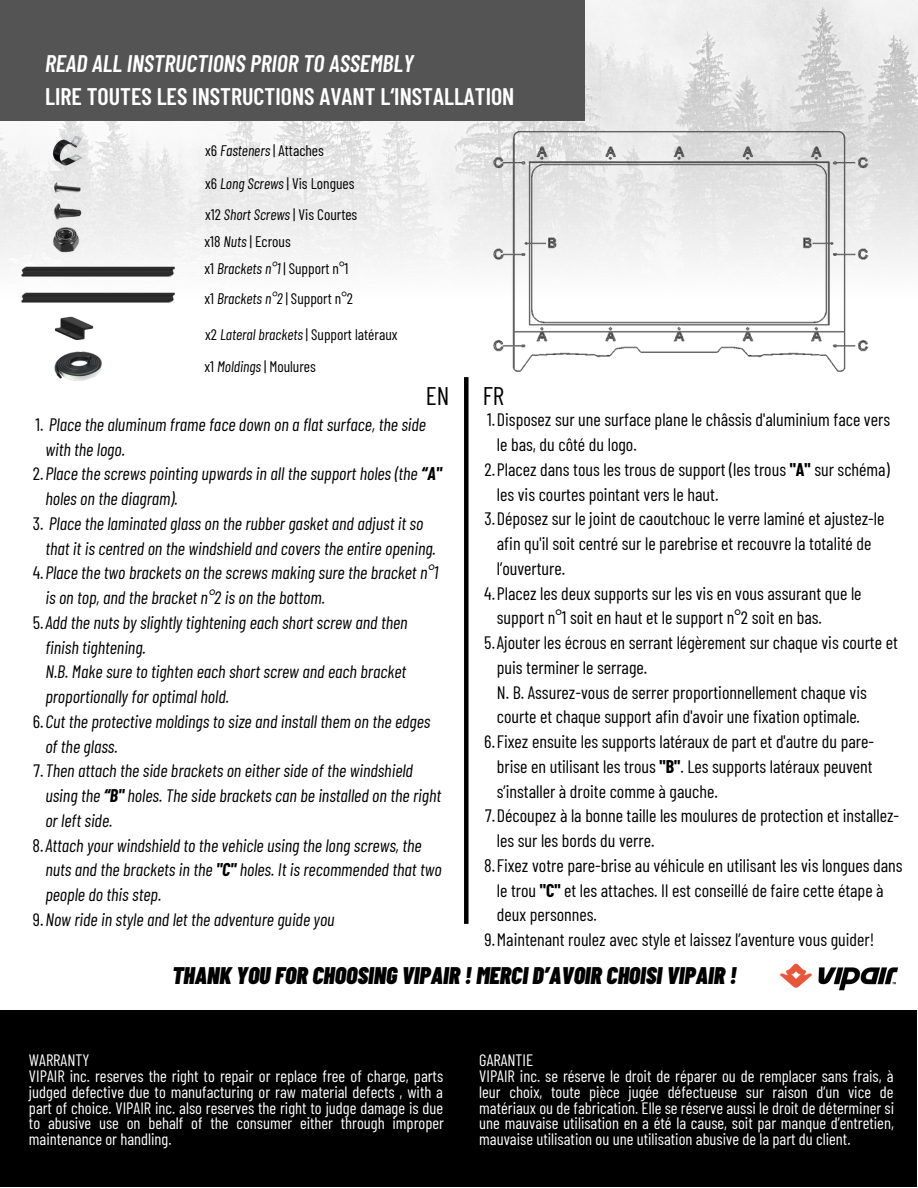
<style>
.page{position:relative;width:918px;height:1188px;background:#fff}
.page>*{position:absolute;margin:0;border:0;box-sizing:border-box;transform-origin:0 0}
.t1{font:25.5px "Barlow Condensed";color:#000}
.t2{font:italic 900 24px "Barlow Condensed";color:#000}
.t3{font:600 24px "Barlow Condensed";color:#fff}
.t4{font:italic 600 24px "Barlow Condensed";color:#fff}
.t5{font:18px "Barlow Condensed";color:#000}
.t6{font:italic 18px "Barlow Condensed";color:#000}
.t7{font:16.5px/15.8px "Barlow Condensed";color:#fff}
.t8{font:15.3px/32px "Barlow Condensed";color:#000}
.s1{font-style:italic}
.s2{font-style:normal}
.s3{font-weight:700}
</style>
<div class="page">
<svg style="left:0;top:0;width:918px;height:262px;fill:#eee"></svg>
<div style="left:0;top:0;width:585px;height:120px;background:#545454"></div>
<img style="left:779px;top:963px;width:120px;height:28px">
<img style="left:451px;top:118px;width:462px;height:253px">
<img style="left:47px;top:130px;width:41px;height:41px">
<img style="left:53px;top:173px;width:28px;height:28px">
<img style="left:54px;top:197px;width:28px;height:57px">
<img style="left:54px;top:316px;width:40px;height:25px">
<img style="left:13px;top:257px;width:166px;height:46px">
<div style="left:464px;top:377px;width:5px;height:547px;background:#000"></div>
<div style="left:0;top:1010px;width:917px;height:177px;background:#000"></div>
<img style="left:54px;top:351px;width:48px;height:30px">
<h2 class="t4" style="left:45px;top:48px;width:370px">READ ALL INSTRUCTIONS PRIOR TO ASSEMBLY</h2>
<h2 class="t3" style="left:45px;top:81px;width:471px">LIRE TOUTES LES INSTRUCTIONS AVANT L‘INSTALLATION</h2>
<p class="t8" style="left:205px;top:134px;width:154px">x6 <span class="s1">Fasteners</span> | Attaches<br>x6 <span class="s1">Long Screws</span> | Vis Longues x12 <span class="s1">Short Screws</span> | Vis Courtes</p>
<p class="t8" style="left:204px;top:228px;width:146px;line-height:26.7px">x18 <span class="s1">Nuts</span> | Ecrous<br>x1 <span class="s1">Brackets n°1</span> | Support n°1</p>
<p class="t8" style="left:205px;top:282px;width:150px">x1 <span class="s1">Brackets n°2</span> | Support n°2</p>
<p class="t8" style="left:205px;top:318px;width:194px">x2 <span class="s1">Lateral brackets</span> | Support latéraux</p>
<p class="t8" style="left:204px;top:350px;width:113px">x1 <span class="s1">Moldings</span> | Moulures</p>
<h1 class="t1" style="left:426px;top:379px;width:25px">EN</h1>
<h1 class="t1" style="left:483px;top:379px;width:23px">FR</h1>
<p class="t6" style="left:36px;top:413px;width:392px"><span class="s2">1.</span> Place the aluminum frame face down on a flat surface, the side</p>
<p class="t6" style="left:45px;top:438px;width:81px">with the logo.</p>
<p class="t6" style="left:33px;top:462px;width:410px"><span class="s2">2.</span>Place the screws pointing upwards in all the support holes (the <span class="s3">“A"</span></p>
<p class="t6" style="left:45px;top:487px;width:134px">holes on the diagram).</p>
<p class="t6" style="left:33px;top:512px;width:392px"><span class="s2">3.</span> Place the laminated glass on the rubber gasket and adjust it so</p>
<p class="t6" style="left:45px;top:537px;width:392px">that it is centred on the windshield and covers the entire opening.</p>
<p class="t6" style="left:33px;top:561px;width:407px"><span class="s2">4.</span>Place the two brackets on the screws making sure the bracket n°1</p>
<p class="t6" style="left:45px;top:586px;width:281px">is on top, and the bracket n°2 is on the bottom.</p>
<p class="t6" style="left:33px;top:611px;width:376px"><span class="s2">5.</span>Add the nuts by slightly tightening each short screw and then</p>
<p class="t6" style="left:45px;top:636px;width:102px">finish tightening.</p>
<p class="t6" style="left:45px;top:660px;width:362px">N.B. Make sure to tighten each short screw and each bracket</p>
<p class="t6" style="left:45px;top:685px;width:185px">proportionally for optimal hold.</p>
<p class="t6" style="left:33px;top:710px;width:399px"><span class="s2">6.</span>Cut the protective moldings to size and install them on the edges</p>
<p class="t6" style="left:45px;top:735px;width:74px">of the glass.</p>
<p class="t6" style="left:34px;top:759px;width:381px"><span class="s2">7.</span>Then attach the side brackets on either side of the windshield</p>
<p class="t6" style="left:45px;top:784px;width:397px">using the <span class="s3">“B"</span> holes. The side brackets can be installed on the right</p>
<p class="t6" style="left:45px;top:809px;width:69px">or left side.</p>
<p class="t6" style="left:33px;top:834px;width:391px"><span class="s2">8.</span>Attach your windshield to the vehicle using the long screws, the</p>
<p class="t6" style="left:45px;top:858px;width:398px">nuts and the brackets in the <span class="s3">"C"</span> holes. It is recommended that two</p>
<p class="t6" style="left:45px;top:883px;width:117px">people do this step.</p>
<p class="t6" style="left:33px;top:908px;width:303px"><span class="s2">9.</span>Now ride in style and let the adventure guide you</p>
<p class="t5" style="left:487px;top:408px;width:405px">1.Disposez sur une surface plane le châssis d'aluminium face vers</p>
<p class="t5" style="left:497px;top:433px;width:141px">le bas, du côté du logo.</p>
<p class="t5" style="left:484px;top:458px;width:407px">2.Placez dans tous les trous de support (les trous <span class="s3">"A"</span> sur schéma)</p>
<p class="t5" style="left:497px;top:483px;width:223px">les vis courtes pointant vers le haut.</p>
<p class="t5" style="left:484px;top:507px;width:402px">3.Déposez sur le joint de caoutchouc le verre laminé et ajustez-le</p>
<p class="t5" style="left:497px;top:532px;width:376px">afin qu'il soit centré sur le parebrise et recouvre la totalité de</p>
<p class="t5" style="left:497px;top:557px;width:70px">l’ouverture.</p>
<p class="t5" style="left:484px;top:582px;width:379px">4.Placez les deux supports sur les vis en vous assurant que le</p>
<p class="t5" style="left:497px;top:606px;width:327px">support n°1 soit en haut et le support n°2 soit en bas.</p>
<p class="t5" style="left:484px;top:631px;width:415px">5.Ajouter les écrous en serrant légèrement sur chaque vis courte et</p>
<p class="t5" style="left:497px;top:656px;width:152px">puis terminer le serrage.</p>
<p class="t5" style="left:497px;top:681px;width:371px">N. B. Assurez-vous de serrer proportionnellement chaque vis</p>
<p class="t5" style="left:497px;top:705px;width:365px">courte et chaque support afin d'avoir une fixation optimale.</p>
<p class="t5" style="left:484px;top:730px;width:391px">6.Fixez ensuite les supports latéraux de part et d'autre du pare-</p>
<p class="t5" style="left:497px;top:755px;width:377px">brise en utilisant les trous <span class="s3">"B"</span>. Les supports latéraux peuvent</p>
<p class="t5" style="left:497px;top:780px;width:222px">s’installer à droite comme à gauche.</p>
<p class="t5" style="left:485px;top:804px;width:416px">7.Découpez à la bonne taille les moulures de protection et installez-</p>
<p class="t5" style="left:497px;top:829px;width:159px">les sur les bords du verre.</p>
<p class="t5" style="left:484px;top:854px;width:420px">8.Fixez votre pare-brise au véhicule en utilisant les vis longues dans</p>
<p class="t5" style="left:497px;top:879px;width:388px">le trou <span class="s3">"C"</span> et les attaches. Il est conseillé de faire cette étape à</p>
<p class="t5" style="left:497px;top:903px;width:102px">deux personnes.</p>
<p class="t5" style="left:484px;top:928px;width:391px">9.Maintenant roulez avec style et laissez l’aventure vous guider!</p>
<h2 class="t2" style="left:172px;top:960px;width:566px">THANK YOU FOR CHOOSING VIPAIR ! MERCI D’AVOIR CHOISI VIPAIR !</h2>
<p class="t7" style="left:29px;top:1052px;width:416px">WARRANTY<br>VIPAIR inc. reserves the right to repair or replace free of charge, parts judged defective due to manufacturing or raw material defects , with a part of choice. VIPAIR inc. also reserves the right to judge damage is due to abusive use on behalf of the consumer either through improper maintenance or handling.</p>
<p class="t7" style="left:479px;top:1052px;width:416px">GARANTIE<br>VIPAIR inc. se réserve le droit de réparer ou de remplacer sans frais, à leur choix, toute pièce jugée défectueuse sur raison d’un vice de matériaux ou de fabrication. Elle se réserve aussi le droit de déterminer si une mauvaise utilisation en a été la cause, soit par manque d’entretien, mauvaise utilisation ou une utilisation abusive de la part du client.</p>
</div>
